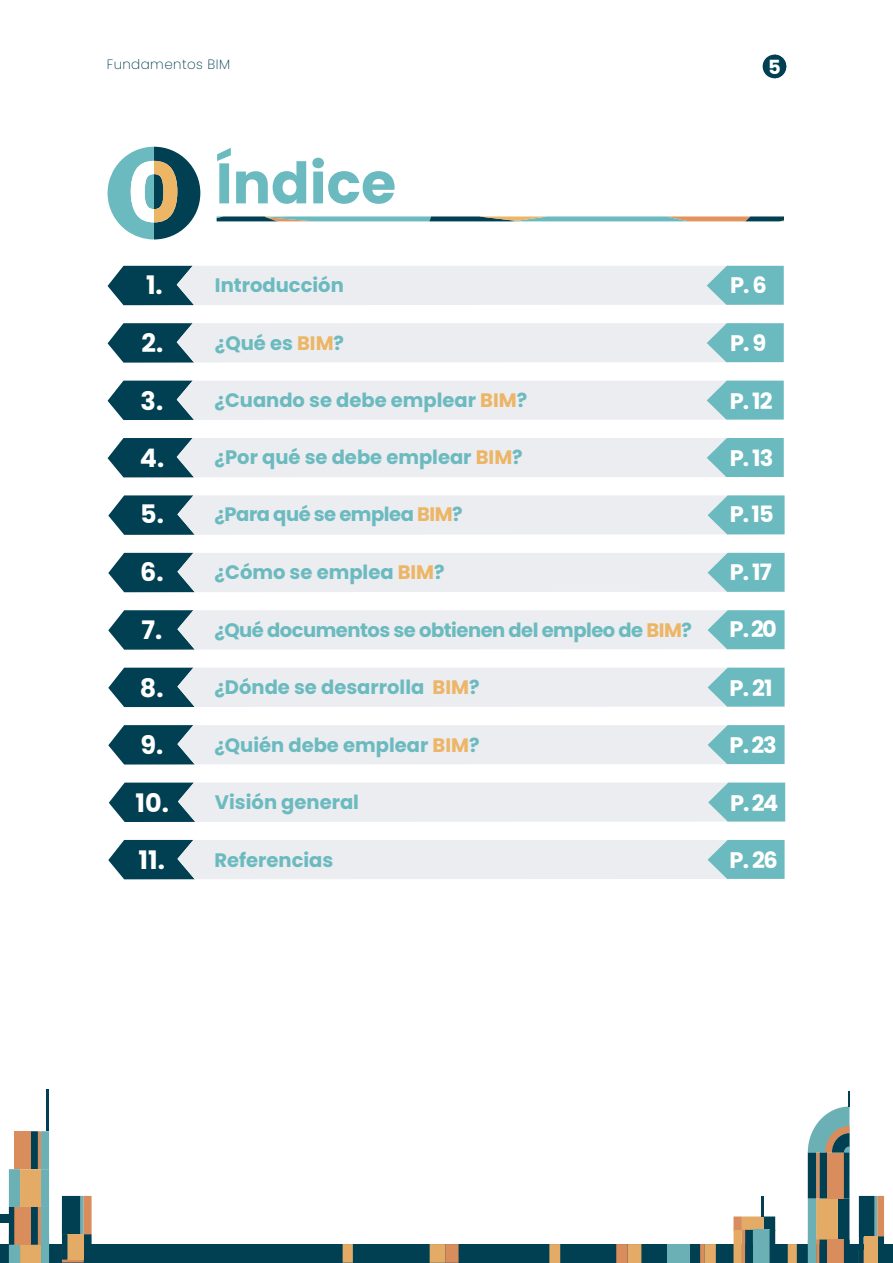
<style>
.page{position:relative;width:893px;height:1263px;background:#fff}
.page>*{position:absolute;margin:0;border:0;box-sizing:border-box;transform-origin:0 0}
.t1{font:700 57px "Poppins";color:#6bbabf}
.t2{font:700 22.5px "Poppins";letter-spacing:-.04em;color:#fff}
.t3{font:700 19.5px "Poppins";color:#6bbabf}
.t4{font:700 19.5px "Poppins";letter-spacing:-.025em;color:#6bbabf}
.t5{font:700 19.5px "Poppins";color:#fff}
.t6{font:200 13.5px "Poppins";letter-spacing:.03em;color:#004052}
.s1{font-size:25.5px;color:#fff}
.s2{color:#edb566}
</style>
<div class="page">
<div style="left:763px;top:55px;width:23px;height:23px;background:#004052;border-radius:50%"></div>
<svg style="left:778px;top:55px;width:8px;height:23px"></svg>
<div style="left:0;top:1214px;width:13px;height:9px;background:#004052"></div>
<div style="left:0;top:1244px;width:893px;height:19px;background:#004052"></div>
<hr style="left:47px;top:1089px;width:2px;height:42px;background:#004052">
<svg style="left:9px;top:1131px;width:40px;height:132px;background:#9c987f"></svg>
<svg style="left:616px;top:1244px;width:25px;height:19px"></svg>
<hr style="left:761px;top:1196px;width:3px;height:20px;background:#004052">
<svg style="left:733px;top:1216px;width:42px;height:47px;background:#7b8a78"></svg>
<svg style="left:430px;top:1244px;width:29px;height:19px"></svg>
<svg style="left:549px;top:1244px;width:11px;height:19px"></svg>
<svg style="left:343px;top:1244px;width:10px;height:19px"></svg>
<svg style="left:62px;top:1196px;width:30px;height:66px;background:#626e60"></svg>
<svg style="left:808px;top:1091px;width:42px;height:172px"></svg>
<svg style="left:788px;top:1244px;width:9px;height:19px"></svg>
<svg style="left:859px;top:1196px;width:25px;height:67px;background:#5f6d5f"></svg>
<div style="left:667px;top:1244px;width:22px;height:19px;background:#6bb0b5"></div>
<svg style="left:689px;top:1244px;width:27px;height:19px"></svg>
<svg style="left:108px;top:147px;width:92px;height:92px"></svg>
<svg style="left:108px;top:266px;width:676px;height:39px;background:#c6d6db"></svg>
<svg style="left:108px;top:323px;width:676px;height:40px;background:#c7d7db"></svg>
<svg style="left:108px;top:381px;width:676px;height:39px;background:#c6d6db"></svg>
<svg style="left:108px;top:438px;width:676px;height:39px;background:#c6d6db"></svg>
<svg style="left:108px;top:495px;width:677px;height:40px;background:#c7d7db"></svg>
<svg style="left:108px;top:553px;width:677px;height:39px;background:#c6d6db"></svg>
<svg style="left:108px;top:610px;width:677px;height:40px;background:#c7d7db"></svg>
<svg style="left:108px;top:668px;width:677px;height:39px;background:#c6d6db"></svg>
<svg style="left:108px;top:725px;width:677px;height:39px;background:#c6d6db"></svg>
<svg style="left:108px;top:840px;width:677px;height:39px;background:#c6d6db"></svg>
<svg style="left:109px;top:782px;width:676px;height:40px;background:#c7d7db"></svg>
<svg style="left:217px;top:216px;width:567px;height:6px;background:#82a6a2"></svg>
<p class="t6" style="left:107px;top:56px;width:125px">Fundamentos BIM</p>
<p class="t5" style="left:768px;top:55px;width:14px">5</p>
<h1 class="t1" style="left:216px;top:150px;width:182px">Índice</h1>
<p class="t3" style="left:146px;top:273px;width:199px"><span class="s1">1.</span> Introducción</p>
<p class="t2" style="left:730px;top:272px;width:38px">P. 6</p>
<p class="t3" style="left:141px;top:331px;width:204px"><span class="s1">2.</span> ¿Qué es <span class="s2">BIM</span>?</p>
<p class="t2" style="left:730px;top:330px;width:38px">P. 9</p>
<p class="t3" style="left:141px;top:389px;width:388px"><span class="s1">3.</span> ¿Cuando se debe emplear <span class="s2">BIM</span>?</p>
<p class="t2" style="left:730px;top:388px;width:44px">P. 12</p>
<p class="t3" style="left:140px;top:446px;width:384px"><span class="s1">4.</span> ¿Por qué se debe emplear <span class="s2">BIM</span>?</p>
<p class="t2" style="left:730px;top:445px;width:45px">P. 13</p>
<p class="t4" style="left:140px;top:502px;width:324px"><span class="s1">5.</span> ¿Para qué se emplea <span class="s2">BIM</span>?</p>
<p class="t2" style="left:730px;top:501px;width:45px">P. 15</p>
<p class="t3" style="left:140px;top:560px;width:306px"><span class="s1">6.</span> ¿Cómo se emplea <span class="s2">BIM</span>?</p>
<p class="t2" style="left:730px;top:559px;width:44px">P. 17</p>
<p class="t4" style="left:141px;top:619px;width:552px"><span class="s1">7.</span> ¿Qué documentos se obtienen del empleo de <span class="s2">BIM</span>?</p>
<p class="t2" style="left:730px;top:616px;width:49px">P. 20</p>
<p class="t3" style="left:140px;top:676px;width:341px"><span class="s1">8.</span> ¿Dónde se desarrolla <span class="s2">BIM</span>?</p>
<p class="t2" style="left:730px;top:675px;width:44px">P. 21</p>
<p class="t3" style="left:140px;top:734px;width:341px"><span class="s1">9.</span> ¿Quién debe emplear <span class="s2">BIM</span>?</p>
<p class="t2" style="left:730px;top:732px;width:49px">P. 23</p>
<p class="t3" style="left:136px;top:791px;width:225px"><span class="s1">10.</span> Visión general</p>
<p class="t2" style="left:730px;top:790px;width:50px">P. 24</p>
<p class="t3" style="left:139px;top:848px;width:196px"><span class="s1">11.</span> Referencias</p>
<p class="t2" style="left:730px;top:847px;width:50px">P. 26</p>
</div>
